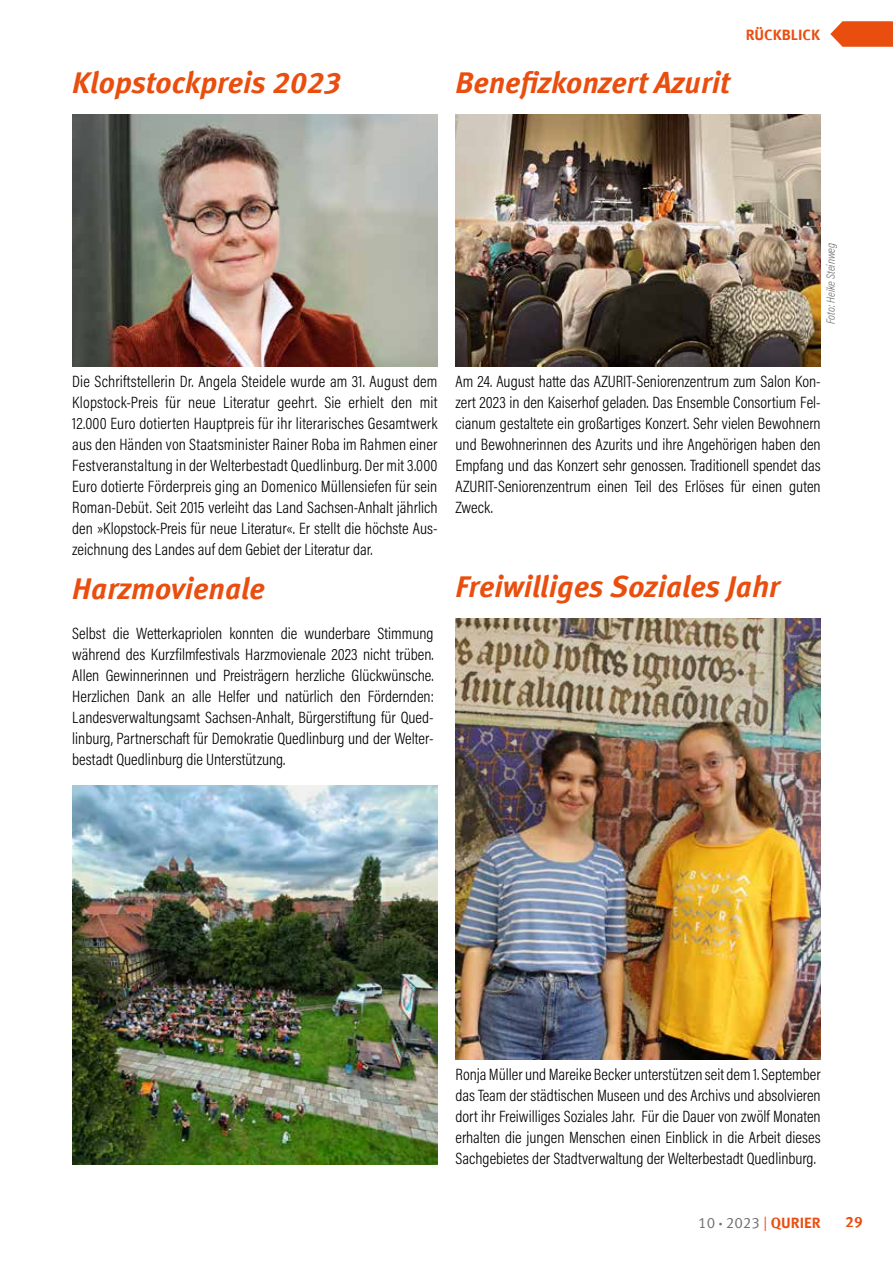
<style>
.page{position:relative;width:893px;height:1263px;background:#fff}
.page>*{position:absolute;margin:0;border:0;box-sizing:border-box;transform-origin:0 0}
.t1{font:italic 700 30px "Meta Offc Pro";color:#e94e0f}
.t2{font:300 16.5px/21px "Acumin Pro Cond";color:#000;text-align:justify}
.t3{font:15px "Meta Offc Pro Norm";color:#706f6f}
.t4{font:700 15px "Meta Offc Pro";color:#e94e0f}
.t5{font:italic 300 12px "Acumin Pro Cond";color:#706f6f}
.s1{font-family:"Myriad Pro";font-weight:300}
.s2{color:#e94e0f}
.s3{font-family:"Meta Offc Pro";font-weight:700;color:#e94e0f}
</style>
<div class="page">
<svg style="left:830px;top:21px;width:63px;height:26px;background:#eb622b"></svg>
<img style="left:72px;top:114px;width:365px;height:253px">
<img style="left:455px;top:114px;width:366px;height:252px">
<img style="left:455px;top:618px;width:366px;height:441px">
<img style="left:72px;top:785px;width:365px;height:379px">
<h1 class="t1" style="left:72px;top:59px;width:270px">Klopstockpreis 2023</h1>
<h1 class="t1" style="left:455px;top:59px;width:276px">Benefizkonzert Azurit</h1>
<p class="t4" style="left:746px;top:23px;width:76px">RÜCKBLICK</p>
<p class="t5" style="left:823px;top:324px;width:83px;rotate:-90deg">Foto: Heike Steinweg</p>
<p class="t2" style="left:72px;top:371px;width:367px">Die Schriftstellerin Dr. Angela Steidele wurde am 31. August dem Klopstock-Preis für neue Literatur geehrt. Sie erhielt den mit 12.000 Euro dotierten Hauptpreis für ihr literarisches Gesamtwerk aus den Händen von Staatsminister Rainer Roba im Rahmen einer Festveranstaltung in der Welterbestadt Quedlinburg. Der mit 3.000<br>Euro dotierte Förderpreis ging an Domenico Müllensiefen für sein Roman-Debüt. Seit 2015 verleiht das Land Sachsen-Anhalt jährlich den »Klopstock-Preis für neue Literatur«. Er stellt die höchste Aus&shy;zeichnung des Landes auf dem Gebiet der Literatur dar.</p>
<h1 class="t1" style="left:72px;top:565px;width:194px">Harzmovienale</h1>
<p class="t2" style="left:72px;top:623px;width:363px">Selbst die Wetterkapriolen konnten die wunderbare Stimmung während des Kurzfilmfestivals Harzmovienale 2023 nicht trüben.<br>Allen Gewinnerinnen und Preisträgern herzliche Glückwünsche.<br>Herzlichen Dank an alle Helfer und natürlich den Fördernden:<br>Landesverwaltungsamt Sachsen-Anhalt, Bürgerstiftung für Qued&shy;linburg, Partnerschaft für Demokratie Quedlinburg und der Welter&shy;bestadt Quedlinburg die Unterstützung.</p>
<p class="t2" style="left:455px;top:371px;width:367px">Am 24. August hatte das AZURIT-Seniorenzentrum zum Salon Kon&shy;zert 2023 in den Kaiserhof geladen. Das Ensemble Consortium Fel&shy;cianum gestaltete ein großartiges Konzert. Sehr vielen Bewohnern und Bewohnerinnen des Azurits und ihre Angehörigen haben den Empfang und das Konzert sehr genossen. Traditionell spendet das AZURIT-Seniorenzentrum einen Teil des Erlöses für einen guten Zweck.</p>
<h1 class="t1" style="left:455px;top:563px;width:326px">Freiwilliges Soziales Jahr</h1>
<p class="t2" style="left:455px;top:1064px;width:367px">Ronja Müller und Mareike Becker unterstützen seit dem 1. September das Team der städtischen Museen und des Archivs und absolvieren dort ihr Freiwilliges Soziales Jahr. Für die Dauer von zwölf Monaten erhalten die jungen Menschen einen Einblick in die Arbeit dieses Sachgebietes der Stadtverwaltung der Welterbestadt Quedlinburg.</p>
<p class="t3" style="left:698px;top:1211px;width:124px">10 <span class="s1">•</span> 2023 <span class="s2">|</span> <span class="s3">QURIER</span></p>
<p class="t4" style="left:846px;top:1210px;width:19px">29</p>
</div>
